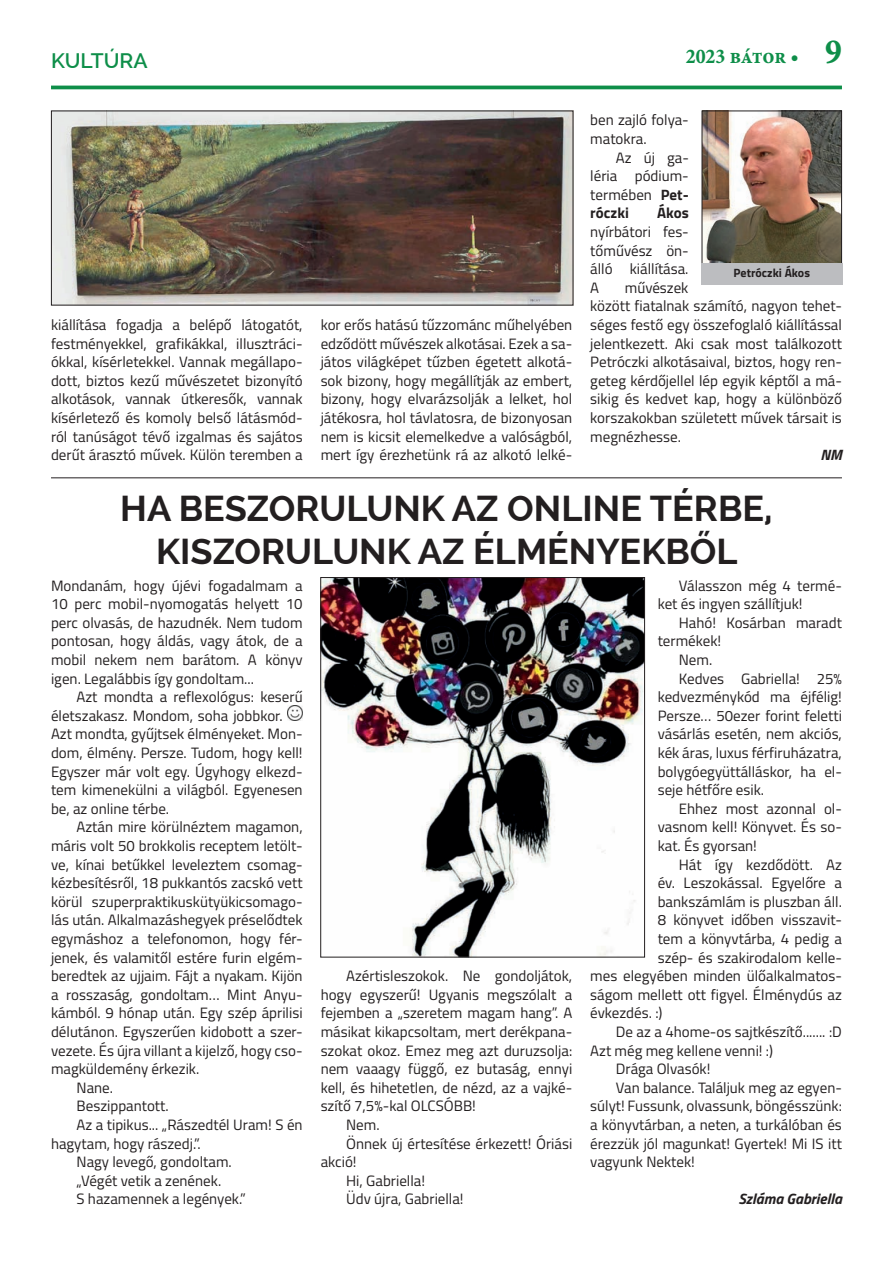
<style>
.page{position:relative;width:893px;height:1263px;background:#fff}
.page>*{position:absolute;margin:0;border:0;box-sizing:border-box;transform-origin:0 0}
.t1{font:700 36px/43.2px "Raleway";color:#231f20;text-align:center}
.t2{font:21px "Minion Pro Bold Cn Capt";letter-spacing:-.005em;color:#0e8e49}
.t3{font:600 21px "Raleway";color:#0e8e49}
.t4{font:15px/18.6px "Titillium";color:#231f20;text-align:justify}
.t5{font:italic 700 15px "Titillium";color:#231f20}
.t6{font:700 15px "Titillium";color:#231f20}
.t7{font:700 12px "Titillium";color:#231f20}
.s1{font-size:35.55px}
.s2{font-weight:700}
</style>
<div class="page">
<hr style="left:51px;top:86px;width:791px;height:3px;background:#0e8e49">
<img style="left:288px;top:706px;width:15px;height:15px">
<img style="left:704px;top:113px;width:136px;height:149px">
<div style="left:702px;top:111px;width:140px;height:153px;border:1px solid #231f20"></div>
<img style="left:53px;top:113px;width:518px;height:190px">
<img style="left:322px;top:579px;width:321px;height:376px">
<div style="left:320px;top:577px;width:325px;height:380px;border:1px solid #231f20"></div>
<hr style="left:51px;top:477px;width:791px;height:1px;background:#231f20">
<div style="left:701px;top:264px;width:141px;height:21px;background:#bcbdc0"></div>
<h2 class="t3" style="left:51px;top:48px;width:98px">KULTÚRA</h2>
<h2 class="t2" style="left:686px;top:42px;width:158px">2023 bátor • <span class="s1">9</span></h2>
<p class="t4" style="left:51px;top:315px;width:253px">kiállítása fogadja a belépő látogatót, festményekkel, grafikákkal, illusztráci&shy;ókkal, kísérletekkel. Vannak megállapo&shy;dott, biztos kezű művészetet bizonyító alkotások, vannak útkeresők, vannak kísérletező és komoly belső látásmód&shy;ról tanúságot tévő izgalmas és sajátos derűt árasztó művek. Külön teremben a</p>
<p class="t4" style="left:321px;top:315px;width:253px">kor erős hatású tűzzománc műhelyében edződött művészek alkotásai. Ezek a sa&shy;játos világképet tűzben égetett alkotá&shy;sok bizony, hogy megállítják az embert, bizony, hogy elvarázsolják a lelket, hol játékosra, hol távlatosra, de bizonyosan nem is kicsit elemelkedve a valóságból, mert így érezhetünk rá az alkotó lelké-</p>
<p class="t4" style="left:590px;top:110px;width:100px">ben zajló folya&shy;matokra.</p>
<p class="t4" style="left:590px;top:147px;width:100px;text-indent:26px">Az új ga&shy;léria pódium&shy;termében <span class="s2">Pet&shy;róczki</span></p>
<p class="t6" style="left:657px;top:202px;width:33px">Ákos</p>
<p class="t4" style="left:590px;top:222px;width:100px">nyírbátori fes&shy;tőművész ön&shy;álló kiállítása.<br>A</p>
<p class="t7" style="left:734px;top:263px;width:78px">Petróczki Ákos</p>
<p class="t4" style="left:590px;top:278px;width:253px;text-align:left;text-indent:34px">művészek<br>között fiatalnak számító, nagyon tehet&shy;séges festő egy összefoglaló kiállítással jelentkezett. Aki csak most találkozott Petróczki alkotásaival, biztos, hogy ren&shy;geteg kérdőjellel lép egyik képtől a má&shy;sikig és kedvet kap, hogy a különböző korszakokban született művek társait is megnézhesse.</p>
<p class="t5" style="left:820px;top:443px;width:23px">NM</p>
<h1 class="t1" style="left:120px;top:487px;width:654px">HA BESZORULUNK AZ ONLINE TÉRBE,<br>KISZORULUNK AZ ÉLMÉNYEKBŐL</h1>
<p class="t4" style="left:51px;top:575px;width:253px">Mondanám, hogy újévi fogadalmam a 10 perc mobil-nyomogatás helyett 10 perc olvasás, de hazudnék. Nem tudom pontosan, hogy áldás, vagy átok, de a mobil nekem nem barátom. A könyv igen. Legalábbis így gondoltam...</p>
<p class="t4" style="left:51px;top:687px;width:253px;text-align:left;text-indent:26px">Azt mondta a reflexológus: keserű életszakasz. Mondom, soha jobbkor.<br>Azt mondta, gyűjtsek élményeket. Mon&shy;dom, élmény. Persze. Tudom, hogy kell!<br>Egyszer már volt egy. Úgyhogy elkezd&shy;tem kimenekülni a világból. Egyenesen be, az online térbe.</p>
<p class="t4" style="left:77px;top:817px;width:228px">Aztán mire körülnéztem magamon,</p>
<p class="t4" style="left:51px;top:836px;width:253px">máris volt 50 brokkolis receptem letölt-</p>
<p class="t4" style="left:51px;top:854px;width:253px">ve, kínai betűkkel leveleztem csomag-</p>
<p class="t4" style="left:51px;top:873px;width:253px">kézbesítésről, 18 pukkantós zacskó vett</p>
<p class="t4" style="left:51px;top:891px;width:253px">körül szuperpraktikuskütyükicsomago-</p>
<p class="t4" style="left:51px;top:910px;width:253px">lás után. Alkalmazáshegyek préselődtek</p>
<p class="t4" style="left:51px;top:929px;width:253px">egymáshoz a telefonomon, hogy fér-</p>
<p class="t4" style="left:51px;top:947px;width:253px">jenek, és valamitől estére furin elgém-</p>
<p class="t4" style="left:51px;top:966px;width:253px">beredtek az ujjaim. Fájt a nyakam. Kijön</p>
<p class="t4" style="left:51px;top:984px;width:253px">a rosszaság, gondoltam… Mint Anyu-</p>
<p class="t4" style="left:51px;top:1003px;width:253px">kámból. 9 hónap után. Egy szép áprilisi</p>
<p class="t4" style="left:51px;top:1022px;width:253px">délutánon. Egyszerűen kidobott a szer-</p>
<p class="t4" style="left:51px;top:1040px;width:253px">vezete. És újra villant a kijelző, hogy cso-</p>
<p class="t4" style="left:51px;top:1059px;width:150px">magküldemény érkezik.</p>
<p class="t4" style="left:77px;top:1077px;width:38px">Nane.</p>
<p class="t4" style="left:77px;top:1096px;width:94px">Beszippantott.</p>
<p class="t4" style="left:77px;top:1115px;width:228px">Az a tipikus... „Rászedtél Uram! S én</p>
<p class="t4" style="left:51px;top:1133px;width:151px">hagytam, hogy rászedj.”.</p>
<p class="t4" style="left:77px;top:1152px;width:157px">Nagy levegő, gondoltam.</p>
<p class="t4" style="left:77px;top:1170px;width:146px">„Végét vetik a zenének.</p>
<p class="t4" style="left:77px;top:1189px;width:171px">S hazamennek a legények.”</p>
<p class="t4" style="left:346px;top:966px;width:228px">Azértisleszokok. Ne gondoljátok,</p>
<p class="t4" style="left:321px;top:984px;width:253px">hogy egyszerű! Ugyanis megszólalt a</p>
<p class="t4" style="left:321px;top:1003px;width:253px">fejemben a „szeretem magam hang”. A</p>
<p class="t4" style="left:321px;top:1022px;width:253px">másikat kikapcsoltam, mert derékpana-</p>
<p class="t4" style="left:321px;top:1040px;width:253px">szokat okoz. Emez meg azt duruzsolja:</p>
<p class="t4" style="left:321px;top:1059px;width:253px">nem vaaagy függő, ez butaság, ennyi</p>
<p class="t4" style="left:321px;top:1077px;width:253px">kell, és hihetetlen, de nézd, az a vajké-</p>
<p class="t4" style="left:321px;top:1096px;width:157px">szítő 7,5%-kal OLCSÓBB!</p>
<p class="t4" style="left:346px;top:1115px;width:35px">Nem.</p>
<p class="t4" style="left:346px;top:1133px;width:228px">Önnek új értesítése érkezett! Óriási</p>
<p class="t4" style="left:321px;top:1152px;width:37px">akció!</p>
<p class="t4" style="left:346px;top:1170px;width:80px">Hi, Gabriella!</p>
<p class="t4" style="left:346px;top:1189px;width:119px">Üdv újra, Gabriella!</p>
<p class="t4" style="left:658px;top:575px;width:186px;text-indent:21px">Válasszon még 4 termé&shy;ket és ingyen szállítjuk!</p>
<p class="t4" style="left:679px;top:612px;width:165px">Hahó! Kosárban maradt</p>
<p class="t4" style="left:658px;top:631px;width:65px">termékek!</p>
<p class="t4" style="left:679px;top:650px;width:35px">Nem.</p>
<p class="t4" style="left:679px;top:668px;width:165px">Kedves Gabriella! 25%</p>
<p class="t4" style="left:658px;top:687px;width:186px">kedvezménykód ma éjfélig!</p>
<p class="t4" style="left:658px;top:705px;width:186px">Persze… 50ezer forint feletti</p>
<p class="t4" style="left:658px;top:724px;width:186px">vásárlás esetén, nem akciós,</p>
<p class="t4" style="left:658px;top:743px;width:186px">kék áras, luxus férfiruházatra,</p>
<p class="t4" style="left:658px;top:761px;width:186px">bolygóegyüttálláskor, ha el-</p>
<p class="t4" style="left:658px;top:780px;width:108px">seje hétfőre esik.</p>
<p class="t4" style="left:679px;top:798px;width:165px">Ehhez most azonnal ol-</p>
<p class="t4" style="left:658px;top:817px;width:186px">vasnom kell! Könyvet. És so-</p>
<p class="t4" style="left:658px;top:836px;width:101px">kat. És gyorsan!</p>
<p class="t4" style="left:679px;top:854px;width:165px">Hát így kezdődött. Az</p>
<p class="t4" style="left:658px;top:873px;width:186px">év. Leszokással. Egyelőre a</p>
<p class="t4" style="left:658px;top:891px;width:186px">bankszámlám is pluszban áll.</p>
<p class="t4" style="left:658px;top:910px;width:186px">8 könyvet időben visszavit-</p>
<p class="t4" style="left:658px;top:929px;width:186px">tem a könyvtárba, 4 pedig a</p>
<p class="t4" style="left:658px;top:947px;width:186px">szép- és szakirodalom kelle-</p>
<p class="t4" style="left:590px;top:966px;width:253px">mes elegyében minden ülőalkalmatos-</p>
<p class="t4" style="left:590px;top:984px;width:253px">ságom mellett ott figyel. Élménydús az</p>
<p class="t4" style="left:590px;top:1003px;width:74px">évkezdés. :)</p>
<p class="t4" style="left:616px;top:1022px;width:228px">De az a 4home-os sajtkészítő....... :D</p>
<p class="t4" style="left:590px;top:1040px;width:184px">Azt még meg kellene venni! :)</p>
<p class="t4" style="left:616px;top:1059px;width:96px">Drága Olvasók!</p>
<p class="t4" style="left:616px;top:1077px;width:228px">Van balance. Találjuk meg az egyen-</p>
<p class="t4" style="left:590px;top:1096px;width:253px">súlyt! Fussunk, olvassunk, böngésszünk:</p>
<p class="t4" style="left:590px;top:1115px;width:253px">a könyvtárban, a neten, a turkálóban és</p>
<p class="t4" style="left:590px;top:1133px;width:253px">érezzük jól magunkat! Gyertek! Mi IS itt</p>
<p class="t4" style="left:590px;top:1152px;width:106px">vagyunk Nektek!</p>
<p class="t5" style="left:738px;top:1187px;width:105px">Szláma Gabriella</p>
</div>
